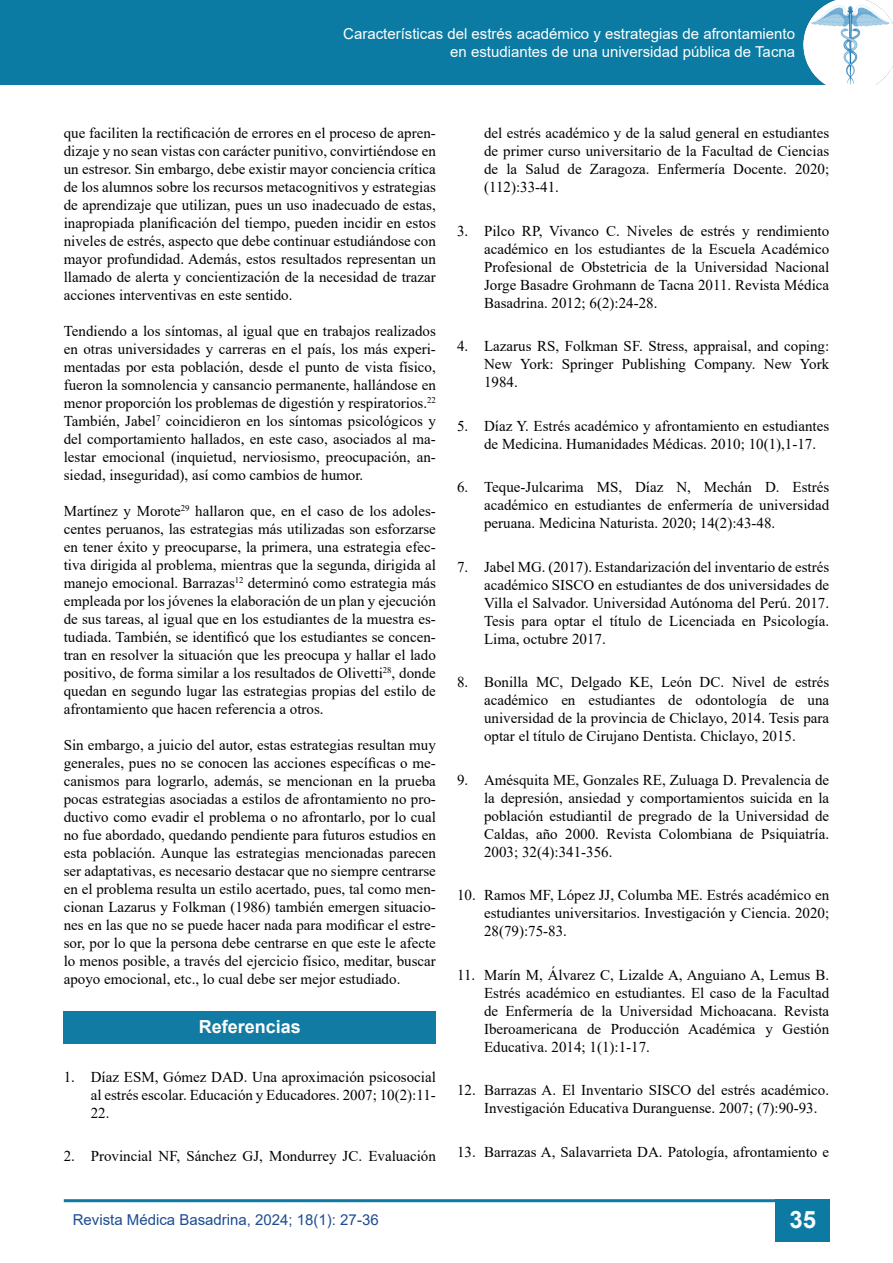
<style>
.page{position:relative;width:893px;height:1263px;background:#fff}
.page>*{position:absolute;margin:0;border:0;box-sizing:border-box;transform-origin:0 0}
.t1{font:700 24px "Arial";color:#fafafa}
.t2{font:700 18px "Arial";color:#fffffc}
.t3{font:15px/18px "Times New Roman";color:#000;text-align:justify}
.t4{font:15px/18px "Arial";color:#fff;text-align:right}
.t5{font:15px "Arial";color:#1d4c91}
</style>
<div class="page">
<div style="left:1px;top:0;width:892px;height:85px;background:#0b7ba3"></div>
<hr style="left:64px;top:1199px;width:766px;height:3px;background:#0c7aa2">
<div style="left:776px;top:1199px;width:54px;height:42px;background:#0c7aa2"></div>
<img style="left:804px;top:0;width:89px;height:85px">
<div style="left:64px;top:1011px;width:372px;height:33px;background:#117ba3"></div>
<p class="t4" style="left:343px;top:24px;width:453px">Características del estrés académico y estrategias de afrontamiento en estudiantes de una universidad pública de Tacna</p>
<p class="t3" style="left:64px;top:123px;width:374px">que faciliten la rectificación de errores en el proceso de apren&shy;dizaje y no sean vistas con carácter punitivo, convirtiéndose en un estresor. Sin embargo, debe existir mayor conciencia crítica de los alumnos sobre los recursos metacognitivos y estrategias de aprendizaje que utilizan, pues un uso inadecuado de estas, inapropiada planificación del tiempo, pueden incidir en estos niveles de estrés, aspecto que debe continuar estudiándose con mayor profundidad. Además, estos resultados representan un llamado de alerta y concientización de la necesidad de trazar acciones interventivas en este sentido.</p>
<p class="t3" style="left:64px;top:321px;width:374px">Tendiendo a los síntomas, al igual que en trabajos realizados en otras universidades y carreras en el país, los más experi&shy;mentadas por esta población, desde el punto de vista físico, fueron la somnolencia y cansancio permanente, hallándose en menor proporción los problemas de digestión y respiratorios.<sup>22<br></sup>También, Jabel<sup>7</sup> coincidieron en los síntomas psicológicos y del comportamiento hallados, en este caso, asociados al ma&shy;lestar emocional (inquietud, nerviosismo, preocupación, an&shy;siedad, inseguridad), así como cambios de humor.</p>
<p class="t3" style="left:64px;top:501px;width:374px">Martínez y Morote<sup>29</sup> hallaron que, en el caso de los adoles&shy;centes peruanos, las estrategias más utilizadas son esforzarse en tener éxito y preocuparse, la primera, una estrategia efec&shy;tiva dirigida al problema, mientras que la segunda, dirigida al manejo emocional. Barrazas<sup>12</sup> determinó como estrategia más empleada por los jóvenes la elaboración de un plan y ejecución de sus tareas, al igual que en los estudiantes de la muestra es&shy;tudiada. También, se identificó que los estudiantes se concen&shy;tran en resolver la situación que les preocupa y hallar el lado positivo, de forma similar a los resultados de Olivetti<sup>28</sup>, donde quedan en segundo lugar las estrategias propias del estilo de afrontamiento que hacen referencia a otros.</p>
<p class="t3" style="left:64px;top:735px;width:374px">Sin embargo, a juicio del autor, estas estrategias resultan muy generales, pues no se conocen las acciones específicas o me&shy;canismos para lograrlo, además, se mencionan en la prueba pocas estrategias asociadas a estilos de afrontamiento no pro&shy;ductivo como evadir el problema o no afrontarlo, por lo cual no fue abordado, quedando pendiente para futuros estudios en esta población. Aunque las estrategias mencionadas parecen ser adaptativas, es necesario destacar que no siempre centrarse en el problema resulta un estilo acertado, pues, tal como men&shy;cionan Lazarus y Folkman (1986) también emergen situacio&shy;nes en las que no se puede hacer nada para modificar el estre&shy;sor, por lo que la persona debe centrarse en que este le afecte lo menos posible, a través del ejercicio físico, meditar, buscar apoyo emocional, etc., lo cual debe ser mejor estudiado.</p>
<p class="t2" style="left:199px;top:1014px;width:104px">Referencias</p>
<p class="t3" style="left:91px;top:1067px;width:347px;text-indent:-27px">1. Díaz ESM, Gómez DAD. Una aproximación psicosocial al estrés escolar. Educación y Educadores. 2007; 10(2):11- 22.</p>
<p class="t3" style="left:64px;top:1146px;width:374px">2. Provincial NF, Sánchez GJ, Mondurrey JC. Evaluación</p>
<p class="t3" style="left:484px;top:123px;width:347px">del estrés académico y de la salud general en estudiantes de primer curso universitario de la Facultad de Ciencias de la Salud de Zaragoza. Enfermería Docente. 2020; (112):33-41.</p>
<p class="t3" style="left:484px;top:221px;width:347px;text-indent:-27px">3. Pilco RP, Vivanco C. Niveles de estrés y rendimiento académico en los estudiantes de la Escuela Académico Profesional de Obstetricia de la Universidad Nacional Jorge Basadre Grohmann de Tacna 2011. Revista Médica Basadrina. 2012; 6(2):24-28.</p>
<p class="t3" style="left:484px;top:336px;width:347px;text-indent:-27px">4. Lazarus RS, Folkman SF. Stress, appraisal, and coping:<br>New York: Springer Publishing Company. New York 1984.</p>
<p class="t3" style="left:484px;top:416px;width:347px;text-indent:-27px">5. Díaz Y. Estrés académico y afrontamiento en estudiantes de Medicina. Humanidades Médicas. 2010; 10(1),1-17.</p>
<p class="t3" style="left:484px;top:478px;width:347px;text-indent:-27px">6. Teque-Julcarima MS, Díaz N, Mechán D. Estrés académico en estudiantes de enfermería de universidad peruana. Medicina Naturista. 2020; 14(2):43-48.</p>
<p class="t3" style="left:484px;top:557px;width:347px;text-indent:-27px">7. Jabel MG. (2017). Estandarización del inventario de estrés académico SISCO en estudiantes de dos universidades de Villa el Salvador. Universidad Autónoma del Perú. 2017.<br>Tesis para optar el título de Licenciada en Psicología.<br>Lima, octubre 2017.</p>
<p class="t3" style="left:484px;top:673px;width:347px;text-indent:-27px">8. Bonilla MC, Delgado KE, León DC. Nivel de estrés académico en estudiantes de odontología de una universidad de la provincia de Chiclayo, 2014. Tesis para optar el título de Cirujano Dentista. Chiclayo, 2015.</p>
<p class="t3" style="left:484px;top:770px;width:347px;text-indent:-27px">9. Amésquita ME, Gonzales RE, Zuluaga D. Prevalencia de la depresión, ansiedad y comportamientos suicida en la población estudiantil de pregrado de la Universidad de Caldas, año 2000. Revista Colombiana de Psiquiatría.<br>2003; 32(4):341-356.</p>
<p class="t3" style="left:484px;top:886px;width:347px;text-indent:-27px">10. Ramos MF, López JJ, Columba ME. Estrés académico en estudiantes universitarios. Investigación y Ciencia. 2020; 28(79):75-83.</p>
<p class="t3" style="left:484px;top:965px;width:347px;text-indent:-27px">11. Marín M, Álvarez C, Lizalde A, Anguiano A, Lemus B.<br>Estrés académico en estudiantes. El caso de la Facultad de Enfermería de la Universidad Michoacana. Revista Iberoamericana de Producción Académica y Gestión Educativa. 2014; 1(1):1-17.</p>
<p class="t3" style="left:484px;top:1081px;width:347px;text-indent:-27px">12. Barrazas A. El Inventario SISCO del estrés académico.<br>Investigación Educativa Duranguense. 2007; (7):90-93.</p>
<p class="t3" style="left:457px;top:1142px;width:374px">13. Barrazas A, Salavarrieta DA. Patología, afrontamiento e</p>
<p class="t5" style="left:73px;top:1210px;width:307px">Revista Médica Basadrina, 2024; 18(1): 27-36</p>
<h1 class="t1" style="left:789px;top:1203px;width:28px">35</h1>
</div>
